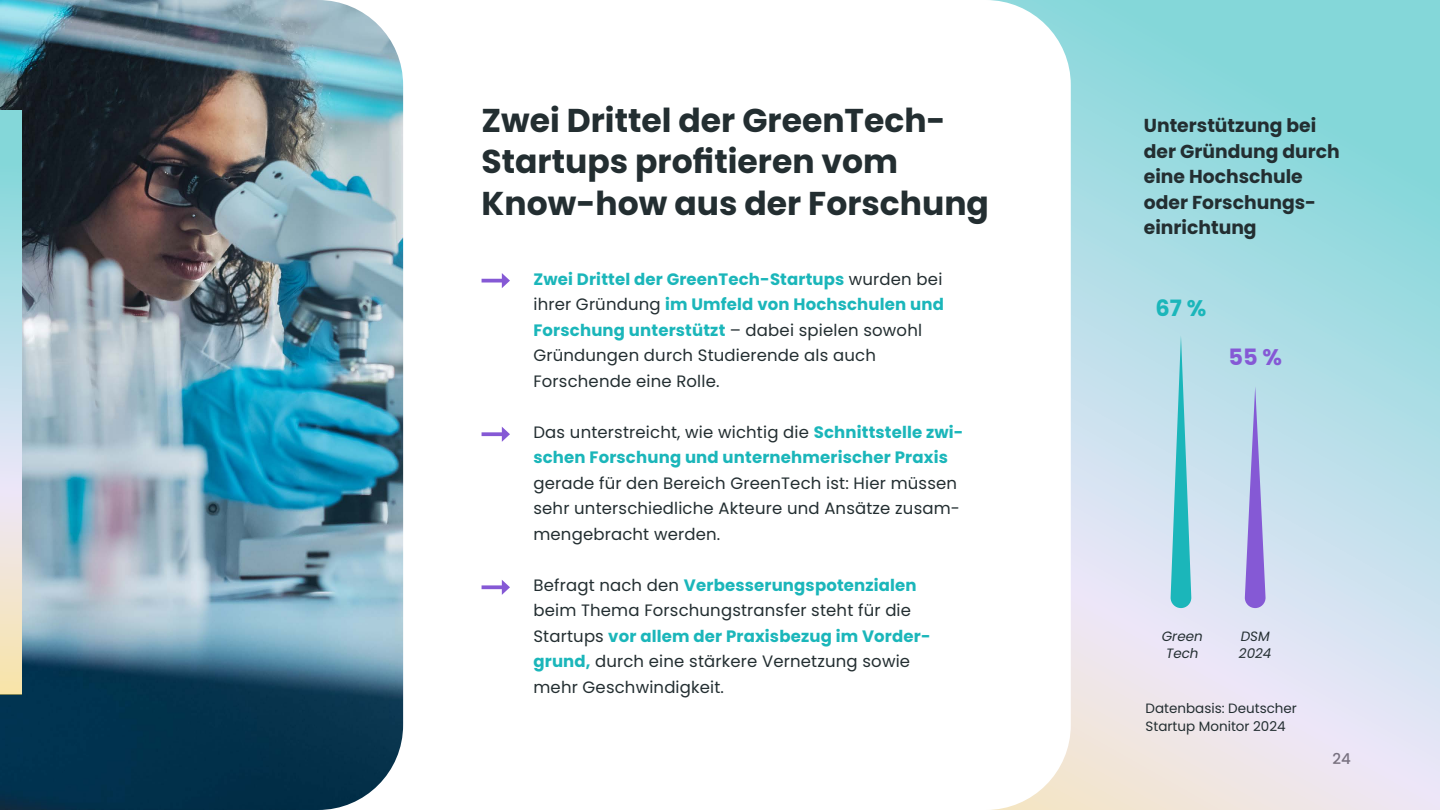
<style>
.page{position:relative;width:1440px;height:810px;background:#fff}
.page>*{position:absolute;margin:0;border:0;box-sizing:border-box;transform-origin:0 0}
.t1{font:700 33px/41.2px "Poppins";color:#232e31}
.t2{font:700 22.5px "Poppins";color:#1bb6ba}
.t3{font:700 22.5px "Poppins";color:#8559d5}
.t4{font:700 18.75px/25.5px "Poppins";color:#232e31}
.t5{font:16.5px/25.5px "Poppins";letter-spacing:.01em;color:#232e31}
.t6{font:700 16.5px/25.5px "Poppins";letter-spacing:.01em;color:#1bb6ba}
.t7{font:500 15px "Poppins";color:#000}
.t8{font:13.5px/18px "Poppins";color:#232e31}
.t9{font:italic 13.5px/16.5px "Poppins";color:#232e31;text-align:center}
.s1{font-weight:700;color:#1bb6ba}
.s2{font-weight:400;color:#232e31}
</style>
<div class="page">
<svg style="left:995px;top:0;width:445px;height:810px;background:#badee6"></svg>
<div style="left:151px;top:0;width:920px;height:810px;background:#fff;border-radius:85px"></div>
<svg style="left:482px;top:279px;width:20px;height:4px"></svg>
<svg style="left:502px;top:273px;width:8px;height:15px"></svg>
<svg style="left:482px;top:432px;width:20px;height:4px"></svg>
<svg style="left:502px;top:427px;width:8px;height:15px"></svg>
<svg style="left:482px;top:585px;width:20px;height:4px"></svg>
<svg style="left:502px;top:580px;width:8px;height:15px"></svg>
<svg style="left:1171px;top:335px;width:20px;height:273px;background:#69c9d1"></svg>
<svg style="left:1245px;top:386px;width:21px;height:222px;background:#a399e0"></svg>
<img style="left:0;top:0;width:403px;height:810px">
<svg style="left:0;top:111px;width:21px;height:583px;background:#c7e0de"></svg>
<h1 class="t1" style="left:482px;top:100px;width:509px">Zwei Drittel der GreenTech-<br>Startups profitieren vom<br>Know-how aus der Forschung</h1>
<p class="t5" style="left:533px;top:267px;width:412px"><span class="s1">Zwei Drittel der GreenTech-Startups</span> wurden bei ihrer Gründung <span class="s1">im Umfeld von Hochschulen und Forschung unterstützt</span> – dabei spielen sowohl Gründungen durch Studierende als auch Forschende eine Rolle.</p>
<p class="t6" style="left:533px;top:420px;width:432px"><span class="s2">Das unterstreicht, wie wichtig die</span> Schnittstelle zwi&shy;schen Forschung und unternehmerischer Praxis</p>
<p class="t5" style="left:533px;top:471px;width:428px">gerade für den Bereich GreenTech ist: Hier müssen sehr unterschiedliche Akteure und Ansätze zusam&shy;mengebracht werden.</p>
<p class="t5" style="left:533px;top:573px;width:399px">Befragt nach den <span class="s1">Verbesserungspotenzialen </span>beim Thema Forschungstransfer steht für die Startups <span class="s1">vor allem der Praxisbezug im Vorder&shy;grund,</span> durch eine stärkere Vernetzung sowie mehr Geschwindigkeit.</p>
<p class="t4" style="left:1144px;top:113px;width:197px">Unterstützung bei der Gründung durch eine Hochschule oder Forschungs&shy;einrichtung</p>
<h2 class="t2" style="left:1156px;top:296px;width:52px">67 %</h2>
<h2 class="t3" style="left:1228px;top:344px;width:55px">55 %</h2>
<p class="t9" style="left:1162px;top:628px;width:42px">Green<br>Tech</p>
<p class="t9" style="left:1239px;top:628px;width:34px;text-align:left">DSM<br>2024</p>
<p class="t8" style="left:1146px;top:699px;width:153px">Datenbasis: Deutscher<br>Startup Monitor 2024</p>
<p class="t7" style="left:1332px;top:750px;width:20px">24</p>
</div>
